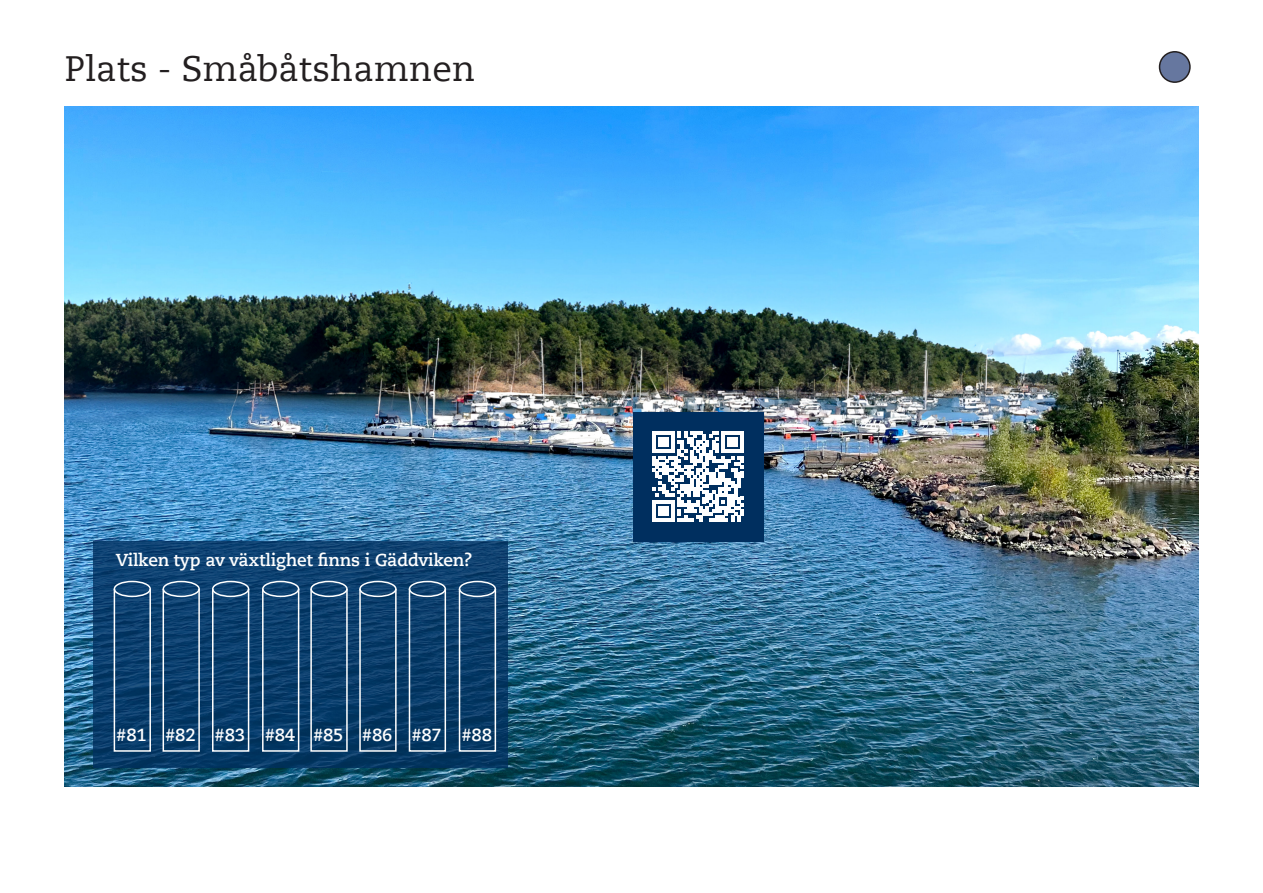
<style>
.page{position:relative;width:1263px;height:893px;background:#fff}
.page>*{position:absolute;margin:0;border:0;box-sizing:border-box;transform-origin:0 0}
.t1{font:35.25px "Caecilia Com 55 Roman";color:#231f20}
.Korttitel{font:700 17.4px "Caecilia Com 75";letter-spacing:-.01em;color:#fff}
.Korttitel-2{font:700 17.25px "Caecilia Com 75";letter-spacing:-.01em;color:#fff}
</style>
<div class="page">
<img style="left:65px;top:106px;width:1134px;height:681px">
<div style="left:1159px;top:52px;width:31px;height:30px;background:#66779f;border-radius:50%"></div>
<div style="left:1159px;top:51px;width:32px;height:32px;border:2px solid #231f20;border-radius:50%"></div>
<div style="left:633px;top:412px;width:130px;height:129px;background:#002f5f"></div>
<svg style="left:653px;top:431px;width:90px;height:91px"></svg>
<svg style="left:94px;top:541px;width:414px;height:226px;background:#0b3e6c"></svg>
<div style="left:114px;top:588px;width:37px;height:164px;border:2px solid #fff"></div>
<div style="left:310px;top:588px;width:38px;height:164px;border:2px solid #fff"></div>
<div style="left:163px;top:588px;width:37px;height:164px;border:2px solid #fff"></div>
<div style="left:359px;top:588px;width:38px;height:164px;border:2px solid #fff"></div>
<div style="left:212px;top:588px;width:37px;height:164px;border:2px solid #fff"></div>
<div style="left:409px;top:588px;width:37px;height:164px;border:2px solid #fff"></div>
<div style="left:262px;top:588px;width:37px;height:164px;border:2px solid #fff"></div>
<div style="left:459px;top:588px;width:37px;height:164px;border:2px solid #fff"></div>
<div style="left:114px;top:581px;width:37px;height:16px;border:2px solid #fff;border-radius:50%"></div>
<div style="left:310px;top:581px;width:38px;height:16px;border:2px solid #fff;border-radius:50%"></div>
<div style="left:163px;top:581px;width:37px;height:16px;border:2px solid #fff;border-radius:50%"></div>
<div style="left:359px;top:581px;width:38px;height:16px;border:2px solid #fff;border-radius:50%"></div>
<div style="left:212px;top:581px;width:37px;height:16px;border:2px solid #fff;border-radius:50%"></div>
<div style="left:409px;top:581px;width:37px;height:16px;border:2px solid #fff;border-radius:50%"></div>
<div style="left:262px;top:581px;width:37px;height:16px;border:2px solid #fff;border-radius:50%"></div>
<div style="left:459px;top:581px;width:37px;height:16px;border:2px solid #fff;border-radius:50%"></div>
<p class="t1" style="left:65px;top:45px;width:412px">Plats - Småbåtshamnen</p>
<p class="Korttitel-2" style="left:116px;top:548px;width:358px">Vilken typ av växtlighet finns i Gäddviken?</p>
<p class="Korttitel" style="left:116px;top:723px;width:32px">#81</p>
<p class="Korttitel" style="left:165px;top:723px;width:32px">#82</p>
<p class="Korttitel" style="left:215px;top:723px;width:32px">#83</p>
<p class="Korttitel" style="left:265px;top:723px;width:32px">#84</p>
<p class="Korttitel" style="left:313px;top:723px;width:32px">#85</p>
<p class="Korttitel" style="left:362px;top:723px;width:32px">#86</p>
<p class="Korttitel" style="left:411px;top:723px;width:32px">#87</p>
<p class="Korttitel" style="left:461px;top:723px;width:32px">#88</p>
</div>
